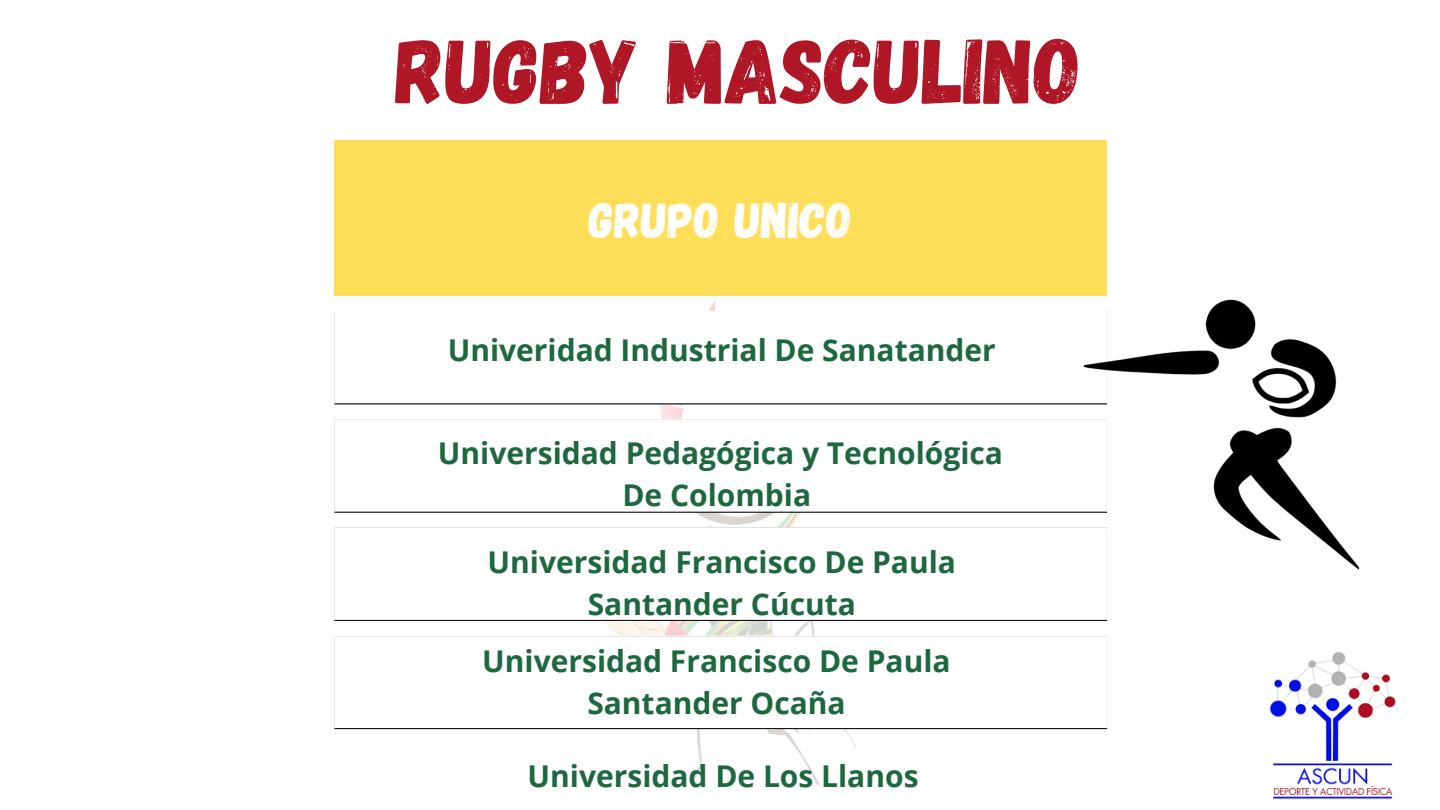
<style>
.page{position:relative;width:1440px;height:810px;background:#fff}
.page>*{position:absolute;margin:0;border:0;box-sizing:border-box;transform-origin:0 0}
.t1{font:92px "Gagalin";color:#af1626}
.t2{font:50px "Gagalin";color:#fff}
.t3{font:700 30px/42px "Open Sans";color:#1d683e;text-align:center}
</style>
<div class="page">
<img style="left:552px;top:300px;width:336px;height:485px">
<img style="left:1269px;top:652px;width:127px;height:147px">
<div style="left:334px;top:141px;width:773px;height:155px;background:#ffde59"></div>
<svg style="left:334px;top:312px;width:772px;height:416px"></svg>
<hr style="left:334px;top:312px;width:1px;height:92px;background:#fbfdfa">
<hr style="left:334px;top:311px;width:773px;height:1px;background:#fbfdfa">
<hr style="left:334px;top:420px;width:1px;height:92px;background:#fbfdfa">
<hr style="left:334px;top:419px;width:773px;height:1px;background:#fbfdfa">
<hr style="left:334px;top:528px;width:1px;height:92px;background:#fbfdfa">
<hr style="left:1106px;top:528px;width:1px;height:92px;background:#fbfdfa">
<hr style="left:334px;top:528px;width:773px;height:1px;background:#fbfdfa">
<hr style="left:334px;top:637px;width:1px;height:91px;background:#fbfdfa">
<hr style="left:1106px;top:637px;width:1px;height:91px;background:#fbfdfa">
<hr style="left:334px;top:636px;width:773px;height:1px;background:#fbfdfa">
<hr style="left:334px;top:404px;width:773px;height:1px;background:#000">
<hr style="left:334px;top:512px;width:773px;height:1px;background:#000">
<hr style="left:334px;top:620px;width:773px;height:1px;background:#000">
<hr style="left:334px;top:728px;width:773px;height:1px;background:#000">
<img style="left:1051px;top:299px;width:309px;height:305px">
<h1 class="t1" style="left:396px;top:11px;width:687px">RUGBY MASCULINO</h1>
<h2 class="t2" style="left:589px;top:188px;width:265px">GRUPO UNICO</h2>
<p class="t3" style="left:448px;top:329px;width:550px">Univeridad Industrial De Sanatander</p>
<p class="t3" style="left:438px;top:432px;width:567px">Universidad Pedagógica y Tecnológica<br>De Colombia</p>
<p class="t3" style="left:488px;top:540px;width:470px">Universidad Francisco De Paula<br>Santander Cúcuta</p>
<p class="t3" style="left:482px;top:640px;width:470px">Universidad Francisco De Paula<br>Santander Ocaña</p>
<p class="t3" style="left:528px;top:754px;width:392px">Universidad De Los Llanos</p>
</div>
